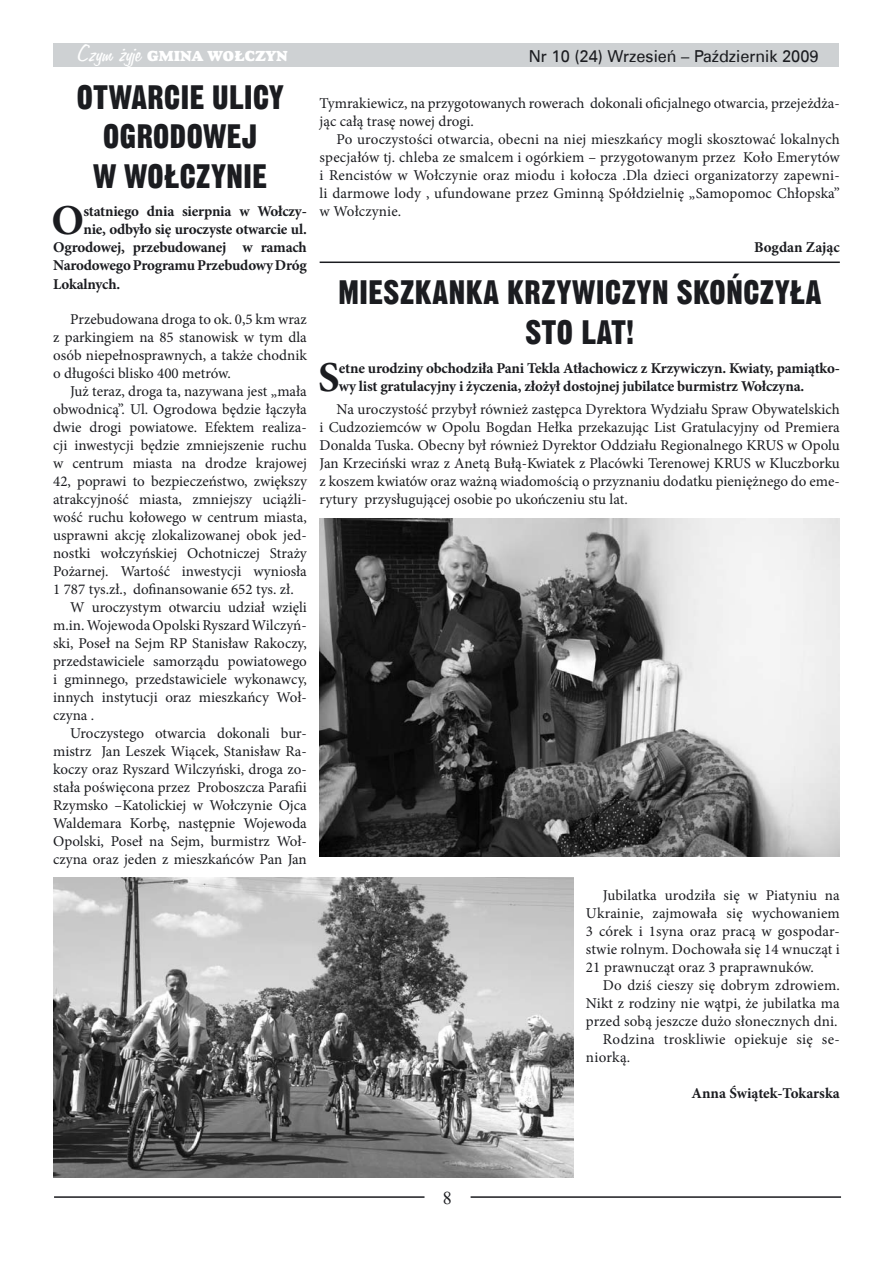
<style>
.page{position:relative;width:893px;height:1263px;background:#fff}
.page>*{position:absolute;margin:0;border:0;box-sizing:border-box;transform-origin:0 0}
.t1{font:700 42.75px "Minion Pro";color:#1b1c20}
.t2{font:33px/39.6px "Gothic No 13 EU";color:#1b1c20;text-align:center}
.t3{font:18px "Times New Roman";color:#1b1c20}
.t4{font:16.5px "Zurich EU";color:#1b1c20}
.t5{font:15px/18px "Minion Pro";color:#1b1c20;text-align:justify}
.t6{font:700 15px/18px "Minion Pro";letter-spacing:-.015em;color:#1b1c20}
.t7{font:15px "Minion Pro";letter-spacing:.02em;color:#1b1c20}
.t8{font:15px "Goudy Hvyface EU";color:#fff}
.s1{font-family:"Freehand 575 EU";font-size:27px}
</style>
<div class="page">
<hr style="left:54px;top:1196px;width:370px;height:2px;background:#1b1c20">
<hr style="left:471px;top:1196px;width:370px;height:2px;background:#1b1c20">
<div style="left:54px;top:43px;width:785px;height:24px;background:#ced1d3"></div>
<img style="left:53px;top:877px;width:520px;height:301px">
<img style="left:320px;top:519px;width:520px;height:338px">
<hr style="left:320px;top:261px;width:520px;height:2px;background:#1b1c20">
<p class="t8" style="left:78px;top:47px;width:211px"><span class="s1">Czym żyje</span> GMINA WOŁCZYN</p>
<p class="t4" style="left:529px;top:46px;width:291px">Nr 10 (24) Wrzesień – Październik 2009</p>
<h2 class="t2" style="left:76px;top:78px;width:209px">OTWARCIE ULICY<br>OG RODOWEJ<br>W WOŁCZYNIE</h2>
<h1 class="t1" style="left:51px;top:191px;width:34px">O</h1>
<p class="t6" style="left:83px;top:202px;width:225px">statniego dnia sierpnia w Wołczy-</p>
<p class="t5" style="left:320px;top:94px;width:522px">Tymrakiewicz, na przygotowanych rowerach dokonali oficjalnego otwarcia, przejeżdża&shy;jąc całą trasę nowej drogi.</p>
<p class="t5" style="left:320px;top:130px;width:522px;text-indent:17px">Po uroczystości otwarcia, obecni na niej mieszkańcy mogli skosztować lokalnych specjałów tj. chleba ze smalcem i ogórkiem – przygotowanym przez Koło Emerytów i Rencistów w Wołczynie oraz miodu i kołocza .Dla dzieci organizatorzy zapewni&shy;li darmowe lody , ufundowane przez Gminną Spółdzielnię „Samopomoc Chłopska” w Wołczynie.</p>
<p class="t6" style="left:754px;top:238px;width:87px">Bogdan Zając</p>
<h2 class="t2" style="left:338px;top:274px;width:485px">MIESZKANKA KRZYWICZYN SKOŃCZYŁA<br>STO LAT!</h2>
<h1 class="t1" style="left:318px;top:347px;width:23px">S</h1>
<p class="t6" style="left:339px;top:359px;width:502px">etne urodziny obchodziła Pani Tekla Atłachowicz z Krzywiczyn. Kwiaty, pamiątko&shy;wy list gratulacyjny i życzenia, złożył dostojnej jubilatce burmistrz Wołczyna.</p>
<p class="t5" style="left:320px;top:400px;width:522px;text-indent:17px">Na uroczystość przybył również zastępca Dyrektora Wydziału Spraw Obywatelskich i Cudzoziemców w Opolu Bogdan Hełka przekazując List Gratulacyjny od Premiera Donalda Tuska. Obecny był również Dyrektor Oddziału Regionalnego KRUS w Opolu Jan Krzeciński wraz z Anetą Bułą-Kwiatek z Placówki Terenowej KRUS w Kluczborku z koszem kwiatów oraz ważną wiadomością o przyznaniu dodatku pieniężnego do eme&shy;rytury przysługującej osobie po ukończeniu stu lat.</p>
<p class="t6" style="left:83px;top:220px;width:225px">nie, odbyło się uroczyste otwarcie ul.</p>
<p class="t6" style="left:53px;top:238px;width:255px">Ogrodowej, przebudowanej w ramach</p>
<p class="t6" style="left:53px;top:256px;width:255px">Narodowego Programu Przebudowy Dróg</p>
<p class="t6" style="left:53px;top:274px;width:69px">Lokalnych.</p>
<p class="t5" style="left:53px;top:310px;width:255px;text-indent:17px">Przebudowana droga to ok. 0,5 km wraz z parkingiem na 85 stanowisk w tym dla osób niepełnosprawnych, a także chodnik o długości blisko 400 metrów.</p>
<p class="t5" style="left:70px;top:382px;width:238px">Już teraz, droga ta, nazywana jest „mała</p>
<p class="t5" style="left:53px;top:400px;width:255px">obwodnicą”. Ul. Ogrodowa będzie łączyła</p>
<p class="t5" style="left:53px;top:418px;width:255px">dwie drogi powiatowe. Efektem realiza-</p>
<p class="t5" style="left:53px;top:436px;width:255px">cji inwestycji będzie zmniejszenie ruchu</p>
<p class="t5" style="left:53px;top:454px;width:255px">w centrum miasta na drodze krajowej</p>
<p class="t5" style="left:53px;top:472px;width:255px">42, poprawi to bezpieczeństwo, zwiększy</p>
<p class="t5" style="left:53px;top:490px;width:255px">atrakcyjność miasta, zmniejszy uciążli-</p>
<p class="t5" style="left:53px;top:508px;width:255px">wość ruchu kołowego w centrum miasta,</p>
<p class="t5" style="left:53px;top:526px;width:255px">usprawni akcję zlokalizowanej obok jed-</p>
<p class="t5" style="left:53px;top:544px;width:255px">nostki wołczyńskiej Ochotniczej Straży</p>
<p class="t5" style="left:53px;top:562px;width:255px">Pożarnej. Wartość inwestycji wyniosła</p>
<p class="t5" style="left:53px;top:580px;width:242px">1 787 tys.zł., dofinansowanie 652 tys. zł.</p>
<p class="t5" style="left:70px;top:598px;width:238px">W uroczystym otwarciu udział wzięli</p>
<p class="t5" style="left:53px;top:616px;width:255px">m.in. Wojewoda Opolski Ryszard Wilczyń-</p>
<p class="t5" style="left:53px;top:634px;width:255px">ski, Poseł na Sejm RP Stanisław Rakoczy,</p>
<p class="t5" style="left:53px;top:652px;width:255px">przedstawiciele samorządu powiatowego</p>
<p class="t5" style="left:53px;top:670px;width:255px">i gminnego, przedstawiciele wykonawcy,</p>
<p class="t5" style="left:53px;top:688px;width:255px">innych instytucji oraz mieszkańcy Woł-</p>
<p class="t5" style="left:53px;top:706px;width:43px">czyna .</p>
<p class="t5" style="left:70px;top:724px;width:238px">Uroczystego otwarcia dokonali bur-</p>
<p class="t5" style="left:53px;top:742px;width:255px">mistrz Jan Leszek Wiącek, Stanisław Ra-</p>
<p class="t5" style="left:53px;top:760px;width:255px">koczy oraz Ryszard Wilczyński, droga zo-</p>
<p class="t5" style="left:53px;top:778px;width:255px">stała poświęcona przez Proboszcza Parafii</p>
<p class="t5" style="left:53px;top:796px;width:255px">Rzymsko –Katolickiej w Wołczynie Ojca</p>
<p class="t5" style="left:53px;top:814px;width:255px">Waldemara Korbę, następnie Wojewoda</p>
<p class="t5" style="left:53px;top:832px;width:255px">Opolski, Poseł na Sejm, burmistrz Woł-</p>
<p class="t5" style="left:53px;top:850px;width:255px">czyna oraz jeden z mieszkańców Pan Jan</p>
<p class="t3" style="left:443px;top:1185px;width:10px">8</p>
<p class="t5" style="left:586px;top:886px;width:255px;text-indent:17px">Jubilatka urodziła się w Piatyniu na Ukrainie, zajmowała się wychowaniem 3 córek i 1syna oraz pracą w gospodar&shy;stwie rolnym. Dochowała się 14 wnucząt i 21 prawnucząt oraz 3 praprawnuków.</p>
<p class="t5" style="left:603px;top:976px;width:238px">Do dziś cieszy się dobrym zdrowiem.</p>
<p class="t5" style="left:586px;top:994px;width:255px">Nikt z rodziny nie wątpi, że jubilatka ma</p>
<p class="t5" style="left:586px;top:1012px;width:253px">przed sobą jeszcze dużo słonecznych dni.</p>
<p class="t7" style="left:603px;top:1029px;width:238px">Rodzina troskliwie opiekuje się se-</p>
<p class="t5" style="left:586px;top:1048px;width:46px">niorką.</p>
<p class="t6" style="left:692px;top:1084px;width:150px">Anna Świątek-Tokarska</p>
</div>
